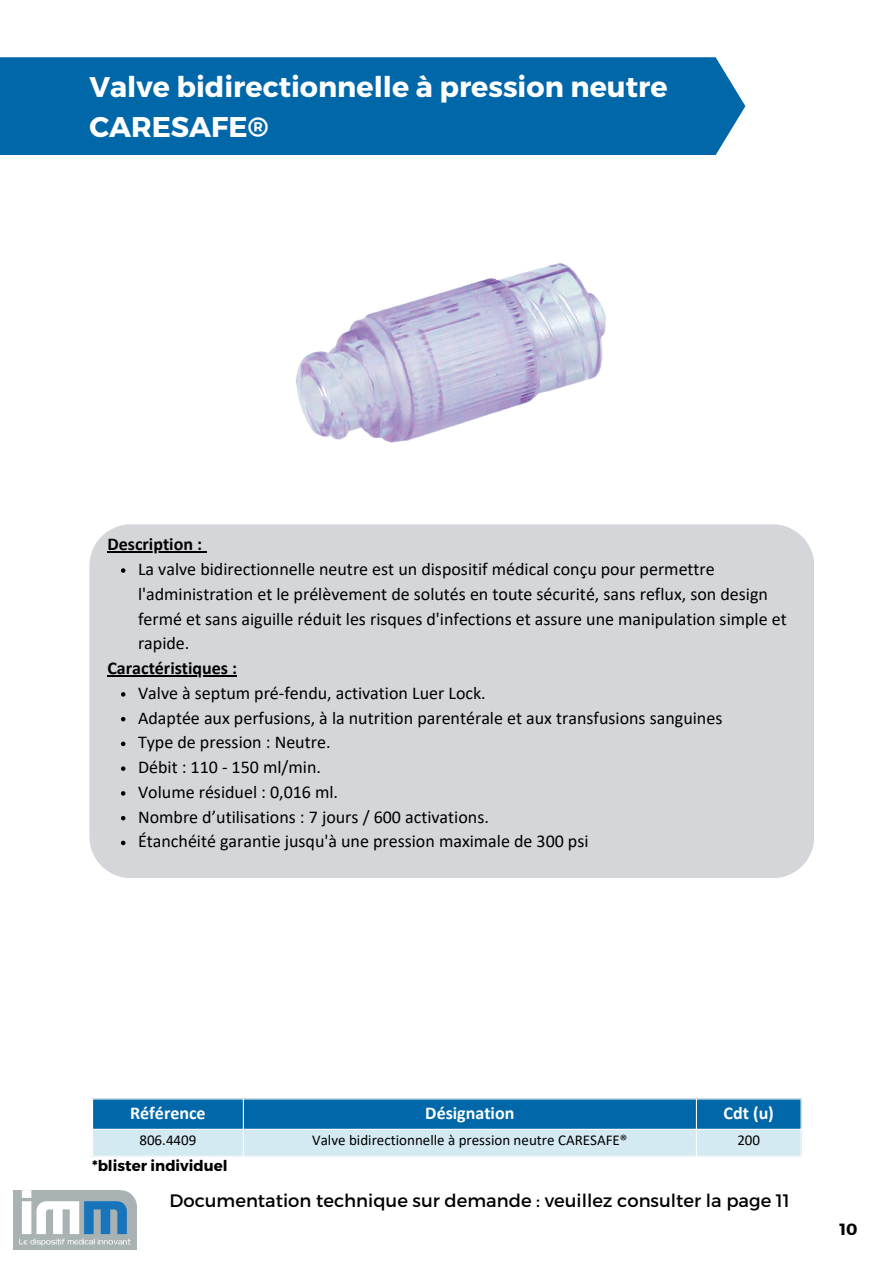
<style>
.page{position:relative;width:894px;height:1264px;background:#fff}
.page>*{position:absolute;margin:0;border:0;box-sizing:border-box;transform-origin:0 0}
.t1{font:700 28.5px/39.3px "Montserrat";color:#fff}
.t2{font:18px/24.8px "Calibri";color:#000}
.t3{font:18px "Montserrat";color:#000}
.t4{font:700 18px "Calibri";color:#000}
.t5{font:700 18px "Calibri";color:#fff}
.t6{font:700 16.2px "Montserrat";color:#000}
.t7{font:15px "Calibri";color:#000}
.t8{font:700 15px "Montserrat";color:#000}
</style>
<div class="page">
<div style="left:0;top:57px;width:745px;height:98px;background:#0068a9"></div>
<img style="left:295px;top:263px;width:311px;height:180px">
<div style="left:89px;top:524px;width:724px;height:354px;background:#d4d6d9"></div>
<hr style="left:107px;top:551px;width:95px;height:1px;background:#000">
<svg style="left:121px;top:568px;width:4px;height:5px"></svg>
<hr style="left:107px;top:675px;width:130px;height:1px;background:#000">
<svg style="left:121px;top:692px;width:4px;height:4px"></svg>
<svg style="left:121px;top:717px;width:4px;height:4px"></svg>
<svg style="left:121px;top:741px;width:4px;height:5px"></svg>
<svg style="left:121px;top:766px;width:4px;height:5px"></svg>
<svg style="left:121px;top:791px;width:4px;height:4px"></svg>
<svg style="left:121px;top:816px;width:4px;height:4px"></svg>
<svg style="left:121px;top:840px;width:4px;height:5px"></svg>
<img style="left:13px;top:1190px;width:124px;height:59px">
<svg style="left:93px;top:1099px;width:707px;height:56px;background:#66a7cc"></svg>
<hr style="left:243px;top:1099px;width:1px;height:56px;background:#fff">
<hr style="left:695px;top:1099px;width:1px;height:56px;background:#fff">
<hr style="left:92px;top:1128px;width:709px;height:1px;background:#fff">
<h1 class="t1" style="left:89px;top:66px;width:579px">Valve bidirectionnelle à pression neutre<br>CARESAFE®</h1>
<p class="t4" style="left:107px;top:537px;width:96px">Description :</p>
<h2 class="t2" style="left:138px;top:558px;width:650px">La valve bidirectionnelle neutre est un dispositif médical conçu pour permettre l'administration et le prélèvement de solutés en toute sécurité, sans reflux, son design fermé et sans aiguille réduit les risques d'infections et assure une manipulation simple et rapide.</h2>
<p class="t4" style="left:107px;top:660px;width:131px">Caractéristiques :</p>
<h2 class="t2" style="left:138px;top:682px;width:349px">Valve à septum pré-fendu, activation Luer Lock.</h2>
<p class="t2" style="left:138px;top:706px;width:585px">Adaptée aux perfusions, à la nutrition parentérale et aux transfusions sanguines</p>
<p class="t2" style="left:138px;top:731px;width:194px">Type de pression : Neutre.</p>
<p class="t2" style="left:138px;top:756px;width:184px">Débit : 110 - 150 ml/min.</p>
<p class="t2" style="left:138px;top:781px;width:201px">Volume résiduel : 0,016 ml.</p>
<p class="t2" style="left:138px;top:805px;width:352px">Nombre d’utilisations : 7 jours / 600 activations.</p>
<p class="t2" style="left:138px;top:830px;width:452px">Étanchéité garantie jusqu'à une pression maximale de 300 psi</p>
<p class="t5" style="left:130px;top:1105px;width:77px">Référence</p>
<p class="t5" style="left:425px;top:1105px;width:90px">Désignation</p>
<p class="t5" style="left:723px;top:1105px;width:52px">Cdt (u)</p>
<p class="t7" style="left:139px;top:1133px;width:58px">806.4409</p>
<p class="t7" style="left:312px;top:1133px;width:317px">Valve bidirectionnelle à pression neutre CARESAFE®</p>
<p class="t7" style="left:737px;top:1133px;width:24px">200</p>
<p class="t8" style="left:92px;top:1155px;width:137px">*blister individuel</p>
<p class="t3" style="left:169px;top:1188px;width:621px">Documentation technique sur demande : veuillez consulter la page 11</p>
<p class="t6" style="left:839px;top:1218px;width:20px">10</p>
</div>
